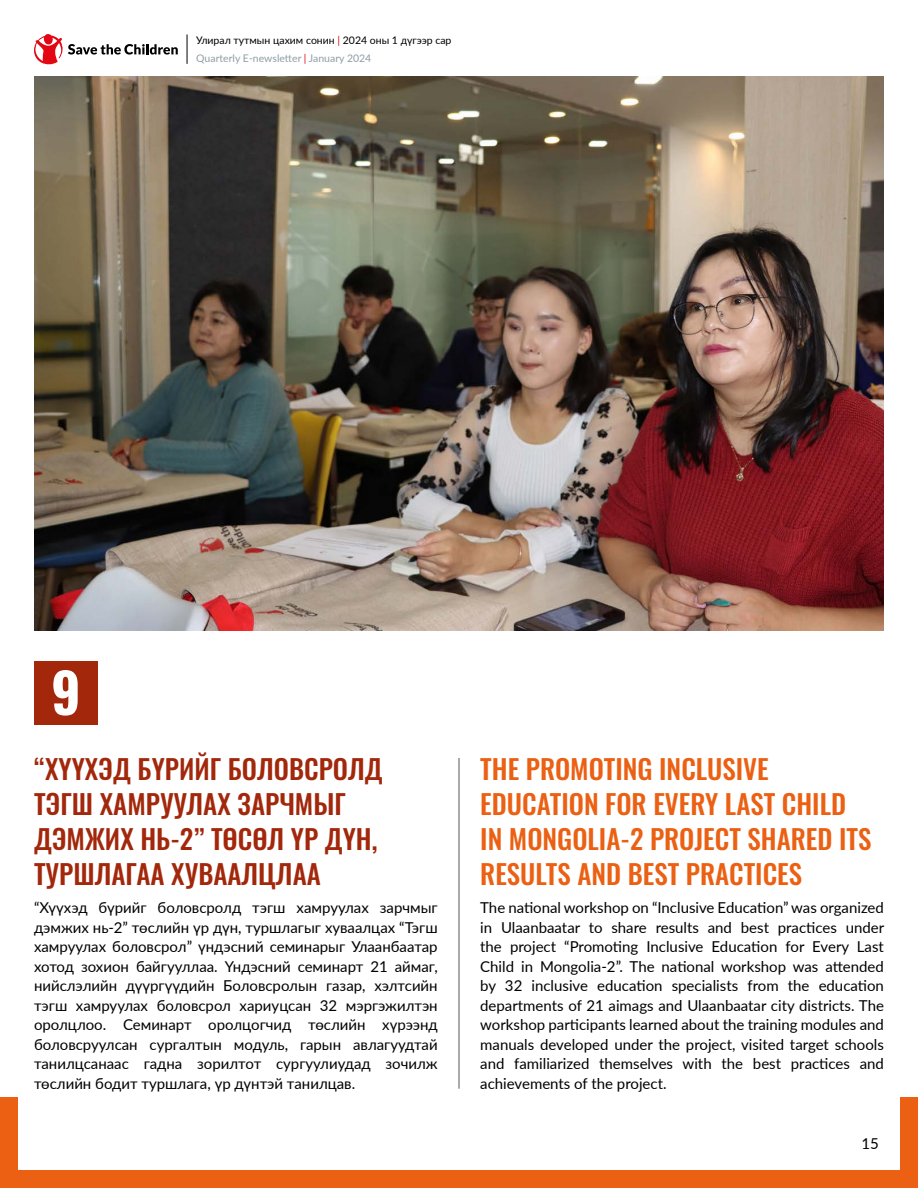
<style>
.page{position:relative;width:918px;height:1188px;background:#fff}
.page>*{position:absolute;margin:0;border:0;box-sizing:border-box;transform-origin:0 0}
.t1{font:700 54.75px "Oswald";color:#fff}
.t2{font:500 27px/35.1px "Oswald";color:#eb6012}
.t3{font:500 27px/35.1px "Oswald";color:#a2270b}
.t4{font:15px/19.5px "Lato";color:#000;text-align:justify}
.t5{font:10.5px/18px "Lato";color:#000}
.s1{color:#e30613}
.s2{color:#8f9ea6}
</style>
<div class="page">
<img style="left:34px;top:77px;width:850px;height:554px">
<div style="left:0;top:1171px;width:918px;height:17px;background:#eb6012"></div>
<div style="left:0;top:1097px;width:17px;height:91px;background:#eb6012"></div>
<div style="left:901px;top:1097px;width:17px;height:91px;background:#eb6012"></div>
<svg style="left:34px;top:34px;width:144px;height:31px"></svg>
<svg style="left:187px;top:35px;width:1px;height:29px"></svg>
<div style="left:34px;top:661px;width:64px;height:64px;background:#a2270b"></div>
<hr style="left:459px;top:758px;width:1px;height:331px;background:#575756">
<p class="t5" style="left:196px;top:31px;width:257px">Улирал тутмын цахим сонин <span class="s1">|</span> 2024 оны 1 дүгээр сар<br><span class="s2">Quarterly E-newsletter</span> <span class="s1">|</span> <span class="s2">January 2024</span></p>
<h1 class="t1" style="left:51px;top:644px;width:31px">9</h1>
<h2 class="t3" style="left:34px;top:749px;width:350px">“ХҮҮХЭД БҮРИЙГ БОЛОВСРОЛД<br>ТЭГШ ХАМРУУЛАХ ЗАРЧМЫГ<br>ДЭМЖИХ НЬ-2” ТӨСӨЛ ҮР ДҮН,<br>ТУРШЛАГАА ХУВААЛЦЛАА</h2>
<p class="t4" style="left:34px;top:897px;width:405px">“Хүүхэд бүрийг боловсролд тэгш хамруулах зарчмыг дэмжих нь-2” төслийн үр дүн, туршлагыг хуваалцах “Тэгш хамруулах боловсрол” үндэсний семинарыг Улаанбаатар хотод зохион байгууллаа. Үндэсний семинарт 21 аймаг, нийслэлийн дүүргүүдийн Боловсролын газар, хэлтсийн тэгш хамруулах боловсрол хариуцсан 32 мэргэжилтэн оролцлоо. Семинарт оролцогчид төслийн хүрээнд боловсруулсан сургалтын модуль, гарын авлагуудтай танилцсанаас гадна зорилтот сургуулиудад зочилж төслийн бодит туршлага, үр дүнтэй танилцав.</p>
<h2 class="t2" style="left:480px;top:749px;width:393px">THE PROMOTING INCLUSIVE<br>EDUCATION FOR EVERY LAST CHILD<br>IN MONGOLIA-2 PROJECT SHARED ITS<br>RESULTS AND BEST PRACTICES</h2>
<p class="t4" style="left:480px;top:897px;width:406px">The national workshop on “Inclusive Education” was organized in Ulaanbaatar to share results and best practices under the project “Promoting Inclusive Education for Every Last Child in Mongolia-2”. The national workshop was attended by 32 inclusive education specialists from the education departments of 21 aimags and Ulaanbaatar city districts. The workshop participants learned about the training modules and manuals developed under the project, visited target schools and familiarized themselves with the best practices and achievements of the project.</p>
<p class="t4" style="left:862px;top:1133px;width:19px">15</p>
</div>
